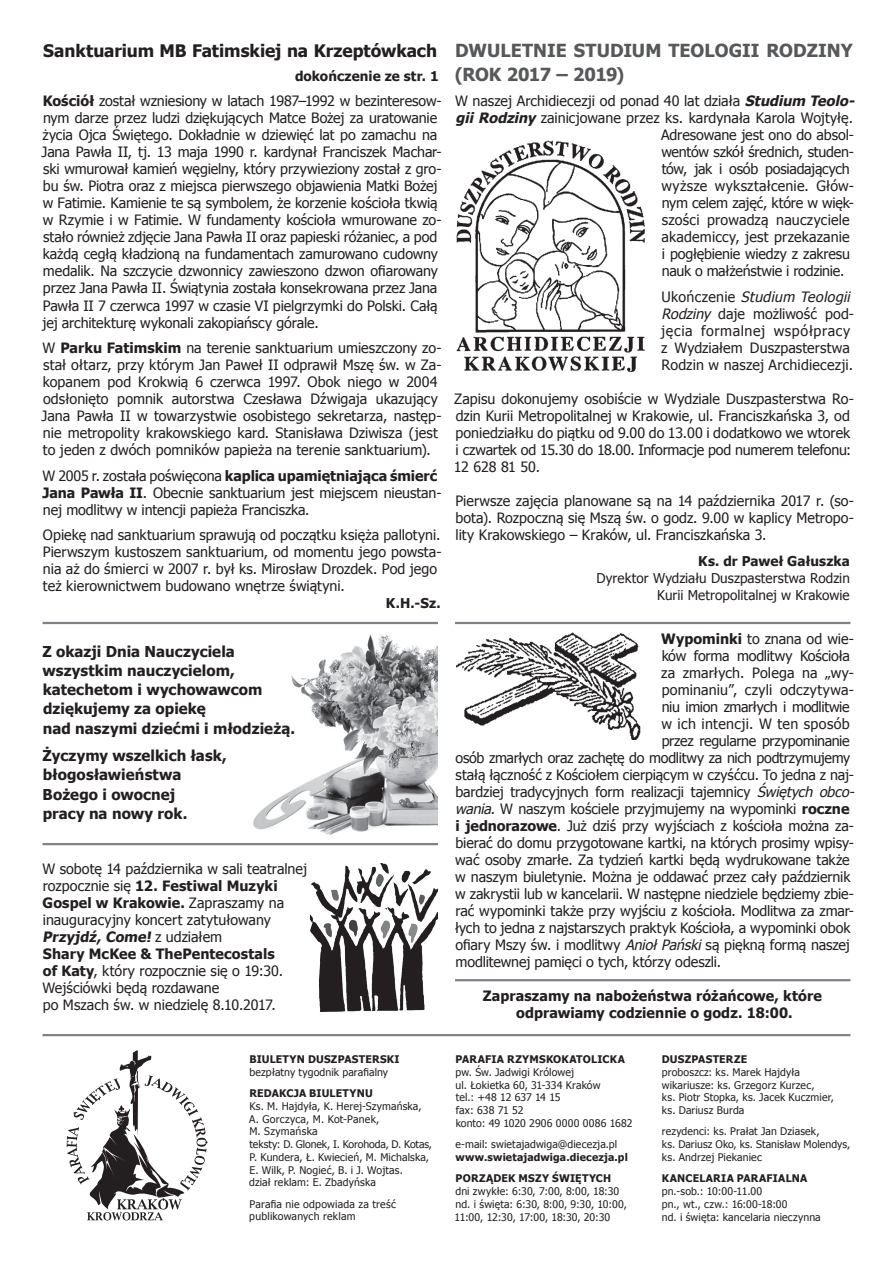
<style>
.page{position:relative;width:893px;height:1263px;background:#fff}
.page>*{position:absolute;margin:0;border:0;box-sizing:border-box;transform-origin:0 0}
.t1{font:700 18px "Tahoma";letter-spacing:-.03em;color:#57585a}
.t2{font:700 17.25px "Tahoma";letter-spacing:-.005em;color:#231f20}
.t3{font:700 15px/19.2px "Tahoma";color:#231f20}
.t4{font:14.25px/17px "Tahoma";letter-spacing:-.005em;color:#231f20}
.t5{font:14.25px "Tahoma";letter-spacing:.015em;color:#231f20}
.t6{font:700 14.25px/17px "Tahoma";letter-spacing:.005em;color:#231f20;text-align:center}
.t7{font:14.25px "Tahoma";letter-spacing:-.025em;color:#231f20}
.t8{font:14.25px "Tahoma";letter-spacing:-.03em;color:#231f20}
.t9{font:14.25px "Tahoma";letter-spacing:.02em;color:#231f20}
.t10{font:14.25px "Tahoma";letter-spacing:.025em;color:#231f20}
.t11{font:13.5px/17px "Tahoma";letter-spacing:.005em;color:#231f20;text-align:right}
.t12{font:700 13.5px "Tahoma";letter-spacing:.01em;color:#231f20}
.t13{font:10.5px/12.8px "Tahoma";letter-spacing:.015em;color:#231f20}
.t14{font:700 10.5px/21.3px "Tahoma";letter-spacing:.02em;color:#231f20}
.s1{font-size:18px;color:#57585a}
.s2{font-weight:700;font-style:italic}
.s3{font-style:italic}
.s4{font-weight:700}
</style>
<div class="page">
<img style="left:253px;top:632px;width:185px;height:203px">
<img style="left:310px;top:864px;width:128px;height:147px">
<svg style="left:67px;top:1050px;width:141px;height:170px"></svg>
<hr style="left:43px;top:1034px;width:807px;height:2px;background:#808285">
<hr style="left:43px;top:622px;width:395px;height:2px;background:#808285">
<hr style="left:455px;top:622px;width:395px;height:2px;background:#808285">
<hr style="left:455px;top:979px;width:395px;height:2px;background:#808285">
<hr style="left:43px;top:843px;width:395px;height:2px;background:#808285">
<img style="left:456px;top:140px;width:188px;height:232px">
<img style="left:457px;top:632px;width:184px;height:107px">
<p class="t2" style="left:43px;top:39px;width:811px">Sanktuarium MB Fatimskiej na Krzeptówkach <span class="s1">DWULETNIE STUDIUM TEOLOGII RODZINY</span></p>
<p class="t1" style="left:455px;top:62px;width:171px">(ROK 2017 – 2019)</p>
<p class="t4" style="left:455px;top:92px;width:405px">W naszej Archidiecezji od ponad 40 lat działa <span class="s2">Studium Teolo-</span></p>
<p class="t4" style="left:456px;top:109px;width:399px"><span class="s2">gii Rodziny</span> zainicjowane przez ks. kardynała Karola Wojtyłę.</p>
<p class="t4" style="left:661px;top:126px;width:194px">Adresowane jest ono do absol-</p>
<p class="t4" style="left:661px;top:143px;width:194px">wentów szkół średnich, studen-</p>
<p class="t4" style="left:662px;top:160px;width:190px">tów, jak i osób posiadających</p>
<p class="t9" style="left:661px;top:177px;width:194px">wyższe wykształcenie. Głów-</p>
<p class="t4" style="left:662px;top:194px;width:194px">nym celem zajęć, które w więk-</p>
<p class="t5" style="left:662px;top:211px;width:189px">szości prowadzą nauczyciele</p>
<p class="t5" style="left:662px;top:228px;width:190px">akademiccy, jest przekazanie</p>
<p class="t4" style="left:662px;top:245px;width:190px">i pogłębienie wiedzy z zakresu</p>
<p class="t4" style="left:662px;top:262px;width:184px">nauk o małżeństwie i rodzinie.</p>
<p class="t4" style="left:661px;top:288px;width:194px">U ko ń c z e n i e <span class="s3">Studium Teologii<br>Rodziny</span> daje możliwość pod&shy;jęcia formalnej współpracy z Wydziałem Duszpasterstwa<br>Rodzin w naszej Archidiecezji.</p>
<p class="t4" style="left:454px;top:390px;width:402px">Zapisu dokonujemy osobiście w Wydziale Duszpasterstwa Ro&shy;dzin Kurii Metropolitalnej w Krakowie, ul. Franciszkańska 3, od poniedziałku do piątku od 9.00 do 13.00 i dodatkowo we wtorek i czwartek od 15.30 do 18.00. Informacje pod numerem telefonu:<br>12 628 81 50.</p>
<p class="t4" style="left:455px;top:492px;width:400px;text-align:justify">Pierwsze zajęcia planowane są na 14 października 2017 r. (so&shy;bota). Rozpoczną się Mszą św. o godz. 9.00 w kaplicy Metropo&shy;lity Krakowskiego – Kraków, ul. Franciszkańska 3.</p>
<p class="t12" style="left:698px;top:551px;width:153px">Ks. dr Paweł Gałuszka</p>
<p class="t11" style="left:597px;top:569px;width:255px">Dyrektor Wydziału Duszpasterstwa Rodzin<br>Kurii Metropolitalnej w Krakowie</p>
<p class="t12" style="left:295px;top:66px;width:145px">dokończenie ze str. 1</p>
<p class="t4" style="left:42px;top:92px;width:401px"><span class="s4">Kościół</span> został wzniesiony w latach 1987–1992 w bezinteresow&shy;nym darze przez ludzi dziękujących Matce Bożej za uratowanie życia Ojca Świętego. Dokładnie w dziewięć lat po zamachu na Jana Pawła II, tj. 13 maja 1990 r. kardynał Franciszek Machar&shy;ski wmurował kamień węgielny, który przywieziony został z gro&shy;bu św. Piotra oraz z miejsca pierwszego objawienia Matki Bożej w Fatimie. Kamienie te są symbolem, że korzenie kościoła tkwią w Rzymie i w Fatimie. W fundamenty kościoła wmurowane zo&shy;stało również zdjęcie Jana Pawła II oraz papieski różaniec, a pod każdą cegłą kładzioną na fundamentach zamurowano cudowny medalik. Na szczycie dzwonnicy zawieszono dzwon ofiarowany przez Jana Pawła II. Świątynia została konsekrowana przez Jana Pawła II 7 czerwca 1997 w czasie VI pielgrzymki do Polski. Całą jej architekturę wykonali zakopiańscy górale.</p>
<p class="t4" style="left:42px;top:339px;width:401px">W <span class="s4">Parku Fatimskim</span> na terenie sanktuarium umieszczony zo&shy;stał ołtarz, przy którym Jan Paweł II odprawił Mszę św. w Za&shy;kopanem pod Krokwią 6 czerwca 1997. Obok niego w 2004 odsłonięto pomnik autorstwa Czesława Dźwigaja ukazujący Jana Pawła II w towarzystwie osobistego sekretarza, następ&shy;nie metropolity krakowskiego kard. Stanisława Dziwisza (jest to jeden z dwóch pomników papieża na terenie sanktuarium).</p>
<p class="t4" style="left:43px;top:466px;width:400px">W 2005 r. została poświęcona <span class="s4">kaplica upamiętniająca śmierć<br>Jana Pawła II</span>. Obecnie sanktuarium jest miejscem nieustan&shy;nej modlitwy w intencji papieża Franciszka.</p>
<p class="t4" style="left:43px;top:526px;width:400px">Opiekę nad sanktuarium sprawują od początku księża pallotyni.<br>Pierwszym kustoszem sanktuarium, od momentu jego powsta&shy;nia aż do śmierci w 2007 r. był ks. Mirosław Drozdek. Pod jego też kierownictwem budowano wnętrze świątyni.</p>
<p class="t12" style="left:386px;top:594px;width:56px">K.H.-Sz.</p>
<p class="t3" style="left:43px;top:641px;width:254px">Z okazji Dnia Nauczyciela wszystkim nauczycielom, katechetom i wychowawcom dziękujemy za opiekę<br>nad naszymi dziećmi i młodzieżą.</p>
<p class="t3" style="left:43px;top:745px;width:186px">Życzymy wszelkich łask, błogosławieństwa<br>Bożego i owocnej<br>pracy na nowy rok.</p>
<p class="t4" style="left:661px;top:630px;width:194px"><span class="s4">Wypominki</span> to znana od wie-</p>
<p class="t4" style="left:662px;top:647px;width:190px">ków forma modlitwy Kościoła</p>
<p class="t4" style="left:661px;top:664px;width:194px">za zmarłych. Polega na „wy-</p>
<p class="t5" style="left:662px;top:680px;width:194px">pominaniu”, czyli odczytywa-</p>
<p class="t8" style="left:662px;top:697px;width:189px">niu imion zmarłych i modlitwie</p>
<p class="t10" style="left:661px;top:715px;width:190px">w ich intencji. W ten sposób</p>
<p class="t7" style="left:662px;top:732px;width:189px">przez regularne przypominanie</p>
<p class="t4" style="left:456px;top:749px;width:396px">osób zmarłych oraz zachętę do modlitwy za nich podtrzymujemy</p>
<p class="t4" style="left:456px;top:766px;width:400px">stałą łączność z Kościołem cierpiącym w czyśćcu. To jedna z naj-</p>
<p class="t4" style="left:455px;top:783px;width:404px">bardziej tradycyjnych form realizacji tajemnicy <span class="s3">Świętych obco-</span></p>
<p class="t4" style="left:455px;top:800px;width:396px"><span class="s3">wania</span>. W naszym kościele przyjmujemy na wypominki <span class="s4">roczne</span></p>
<p class="t4" style="left:456px;top:817px;width:400px"><span class="s4">i jednorazowe</span>. Już dziś przy wyjściach z kościoła można za-</p>
<p class="t4" style="left:455px;top:834px;width:400px">bierać do domu przygotowane kartki, na których prosimy wpisy-</p>
<p class="t4" style="left:455px;top:851px;width:396px">wać osoby zmarłe. Za tydzień kartki będą wydrukowane także</p>
<p class="t4" style="left:455px;top:868px;width:397px">w naszym biuletynie. Można je oddawać przez cały październik</p>
<p class="t4" style="left:455px;top:885px;width:400px">w zakrystii lub w kancelarii. W następne niedziele będziemy zbie-</p>
<p class="t4" style="left:455px;top:902px;width:400px">rać wypominki także przy wyjściu z kościoła. Modlitwa za zmar-</p>
<p class="t4" style="left:455px;top:919px;width:397px">łych to jedna z najstarszych praktyk Kościoła, a wypominki obok</p>
<p class="t4" style="left:455px;top:936px;width:396px">ofiary Mszy św. i modlitwy <span class="s3">Anioł Pański</span> są piękną formą naszej</p>
<p class="t4" style="left:455px;top:953px;width:267px">modlitewnej pamięci o tych, którzy odeszli.</p>
<p class="t4" style="left:42px;top:859px;width:266px">W sobotę 14 października w sali teatralnej rozpocznie się <span class="s4">12. Festiwal Muzyki Gospel w Krakowie.</span> Zapraszamy na inauguracyjny koncert zatytułowany <span class="s4">Przyjdź, Come!</span> z udziałem<br><span class="s4">Shary McKee &amp; ThePentecostals<br>of Katy</span>, który rozpocznie się o 19:30.<br>Wejściówki będą rozdawane<br>po Mszach św. w niedzielę 8.10.2017.</p>
<p class="t6" style="left:483px;top:987px;width:341px">Zapraszamy na nabożeństwa różańcowe, które odprawiamy codziennie o godz. 18:00.</p>
<p class="t14" style="left:249px;top:1048px;width:152px">BIULETYN DUSZPASTERSKI</p>
<p class="t13" style="left:249px;top:1065px;width:140px">bezpłatny tygodnik parafialny</p>
<p class="t14" style="left:249px;top:1082px;width:125px">REDAKCJA BIULETYNU</p>
<p class="t13" style="left:249px;top:1099px;width:185px">Ks. M. Hajdyła, K. Herej-Szymańska,<br>A. Gorczyca, M. Kot-Panek,<br>M. Szymańska<br>teksty: D. Glonek, I. Korohoda, D. Kotas,<br>P. Kundera, Ł. Kwiecień, M. Michalska,<br>E. Wilk, P. Nogieć, B. i J. Wojtas.<br>dział reklam: E. Zbadyńska</p>
<p class="t13" style="left:249px;top:1197px;width:148px">Parafia nie odpowiada za treść publikowanych reklam</p>
<p class="t14" style="left:456px;top:1048px;width:171px">PARAFIA RZYMSKOKATOLICKA</p>
<p class="t13" style="left:456px;top:1065px;width:179px">pw. Św. Jadwigi Królowej<br>ul. Łokietka 60, 31-334 Kraków<br>tel.: +48 12 637 14 15<br>fax: 638 71 52<br>konto: 49 1020 2906 0000 0086 1682</p>
<p class="t13" style="left:455px;top:1137px;width:163px">e-mail: swietajadwiga@diecezja.pl</p>
<p class="t14" style="left:455px;top:1146px;width:174px">www.swietajadwiga.diecezja.pl<br>PORZĄDEK MSZY ŚWIĘTYCH</p>
<p class="t13" style="left:454px;top:1184px;width:174px">dni zwykłe: 6:30, 7:00, 8:00, 18:30 nd. i święta: 6:30, 8:00, 9:30, 10:00,<br>11:00, 12:30, 17:00, 18:30, 20:30</p>
<p class="t14" style="left:662px;top:1048px;width:87px">DUSZPASTERZE</p>
<p class="t13" style="left:662px;top:1065px;width:174px">proboszcz: ks. Marek Hajdyła wikariusze: ks. Grzegorz Kurzec,<br>ks. Piotr Stopka, ks. Jacek Kuczmier, ks. Dariusz Burda</p>
<p class="t13" style="left:662px;top:1125px;width:190px">rezydenci: ks. Prałat Jan Dziasek,<br>ks. Dariusz Oko, ks. Stanisław Molendys, ks. Andrzej Piekaniec</p>
<p class="t14" style="left:662px;top:1167px;width:147px">KANCELARIA PARAFIALNA</p>
<p class="t13" style="left:662px;top:1184px;width:161px">pn.-sob.: 10:00-11.00<br>pn., wt., czw.: 16:00-18:00<br>nd. i święta: kancelaria nieczynna</p>
</div>
